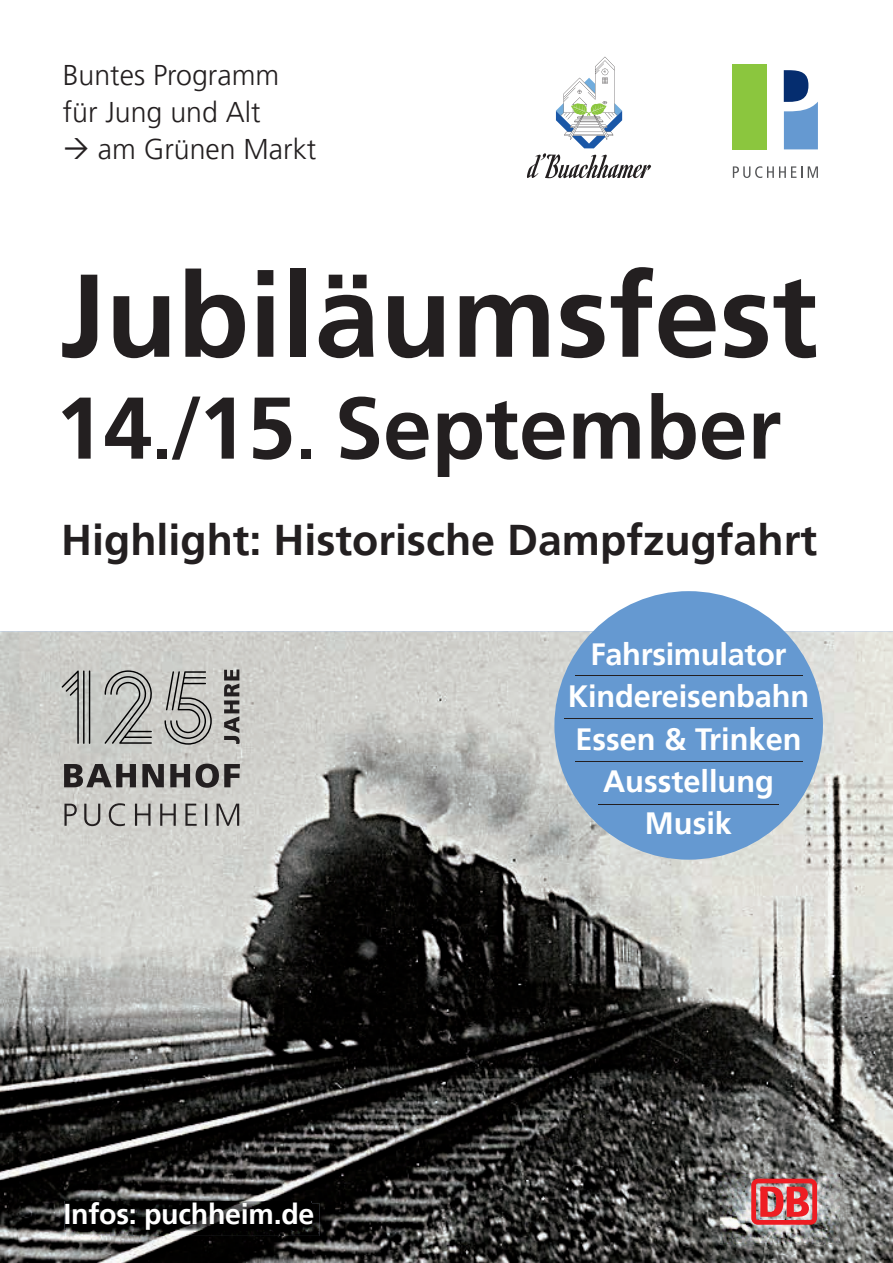
<style>
.page{position:relative;width:893px;height:1263px;background:#fff}
.page>*{position:absolute;margin:0;border:0;box-sizing:border-box;transform-origin:0 0}
.t1{font:700 117.6px "Frutiger LT Pro";color:#231f20}
.t2{font:700 87.45px "Frutiger LT Pro";color:#231f20}
.t3{font:700 42.9px "Frutiger LT Pro";color:#231f20}
.t4{font:700 30.75px/42.4px "Frutiger LT Pro";letter-spacing:-.005em;color:#fff;text-align:center}
.t5{font:700 28.58px "Frutiger LT Pro";letter-spacing:-.01em;color:#fff}
.t6{font:300 28.5px "Frutiger LT Pro";color:#231f20}
.s1{font-weight:400}
</style>
<div class="page">
<img style="left:0;top:631px;width:893px;height:632px">
<div style="left:554px;top:591px;width:269px;height:269px;background:#6599d1;border-radius:50%"></div>
<hr style="left:575px;top:675px;width:227px;height:1px;background:#231f20">
<hr style="left:564px;top:718px;width:249px;height:1px;background:#231f20">
<hr style="left:575px;top:761px;width:227px;height:1px;background:#231f20">
<hr style="left:599px;top:804px;width:180px;height:1px;background:#231f20">
<img style="left:64px;top:1201px;width:248px;height:29px">
<img style="left:66px;top:1203px;width:253px;height:33px">
<img style="left:66px;top:1203px;width:246px;height:27px">
<svg style="left:64px;top:764px;width:176px;height:24px"></svg>
<svg style="left:64px;top:803px;width:175px;height:23px"></svg>
<svg style="left:224px;top:669px;width:16px;height:75px"></svg>
<hr style="left:89px;top:670px;width:1px;height:74px;background:#000001">
<hr style="left:83px;top:670px;width:2px;height:74px;background:#000001">
<svg style="left:62px;top:670px;width:17px;height:74px"></svg>
<svg style="left:105px;top:670px;width:47px;height:74px"></svg>
<svg style="left:164px;top:671px;width:48px;height:74px"></svg>
<div style="left:733px;top:64px;width:34px;height:85px;background:#8bc63e"></div>
<svg style="left:784px;top:70px;width:34px;height:79px"></svg>
<svg style="left:733px;top:166px;width:85px;height:12px"></svg>
<svg style="left:527px;top:57px;width:124px;height:121px"></svg>
<img style="left:721px;top:1173px;width:118px;height:71px">
<img style="left:751px;top:1179px;width:66px;height:46px">
<p class="t6" style="left:63px;top:59px;width:218px">Buntes Programm</p>
<p class="t6" style="left:63px;top:96px;width:199px">für Jung und Alt</p>
<p class="t6" style="left:98px;top:132px;width:220px">am Grünen Markt</p>
<h1 class="t1" style="left:60px;top:246px;width:760px">Jubiläumsfest</h1>
<h2 class="t2" style="left:55px;top:376px;width:728px">14<span class="s1">./</span>15<span class="s1">.</span> September</h2>
<h3 class="t3" style="left:61px;top:515px;width:757px">Highlight: Historische Dampfzugfahrt</h3>
<p class="t5" style="left:63px;top:1197px;width:253px">Infos: puchheim.de</p>
<p class="t4" style="left:568px;top:633px;width:243px">Fahrsimulator<br>Kindereisenbahn<br>Essen &amp; Trinken<br>Ausstellung<br>Musik</p>
</div>
